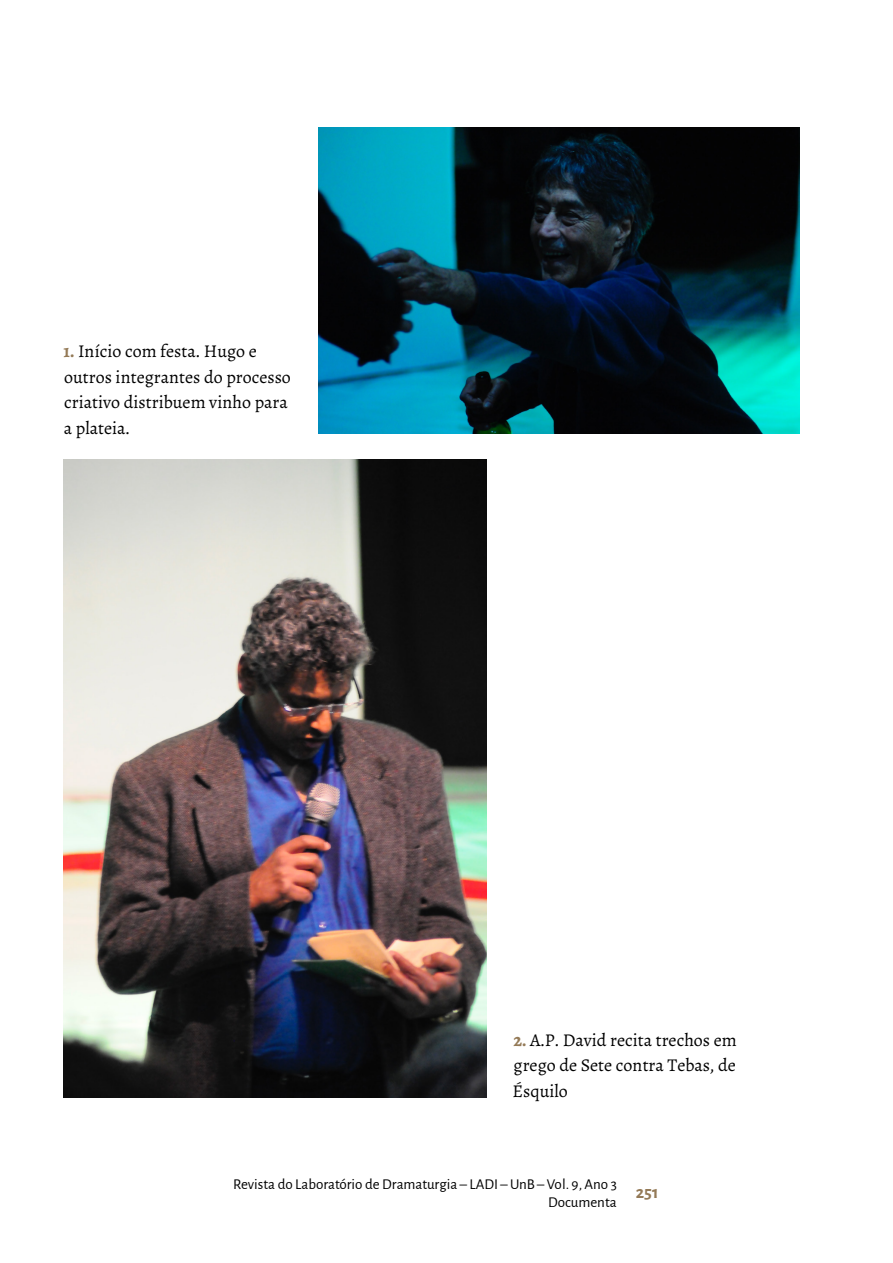
<style>
.page{position:relative;width:893px;height:1263px;background:#fff}
.page>*{position:absolute;margin:0;border:0;box-sizing:border-box;transform-origin:0 0}
.t1{font:18px/25.5px "Alegreya";color:#000}
.t2{font:700 18px "Alegreya Sans";color:#947a57}
.t3{font:15px/18px "Alegreya Sans";color:#000;text-align:right}
.s1{font-weight:700;color:#947a57}
</style>
<div class="page">
<img style="left:64px;top:459px;width:423px;height:639px">
<img style="left:319px;top:128px;width:480px;height:306px">
<p class="t1" style="left:64px;top:338px;width:229px"><span class="s1">1.</span> Início com festa. Hugo e outros integrantes do processo criativo distribuem vinho para a plateia.</p>
<p class="t1" style="left:513px;top:1027px;width:226px;text-align:justify"><span class="s1">2.</span> A.P. David recita trechos em grego de Sete contra Tebas, de Ésquilo</p>
<p class="t3" style="left:233px;top:1174px;width:385px">Revista do Laboratório de Dramaturgia – LADI – UnB – Vol. 9, Ano 3<br>Documenta</p>
<p class="t2" style="left:636px;top:1178px;width:24px">251</p>
</div>
